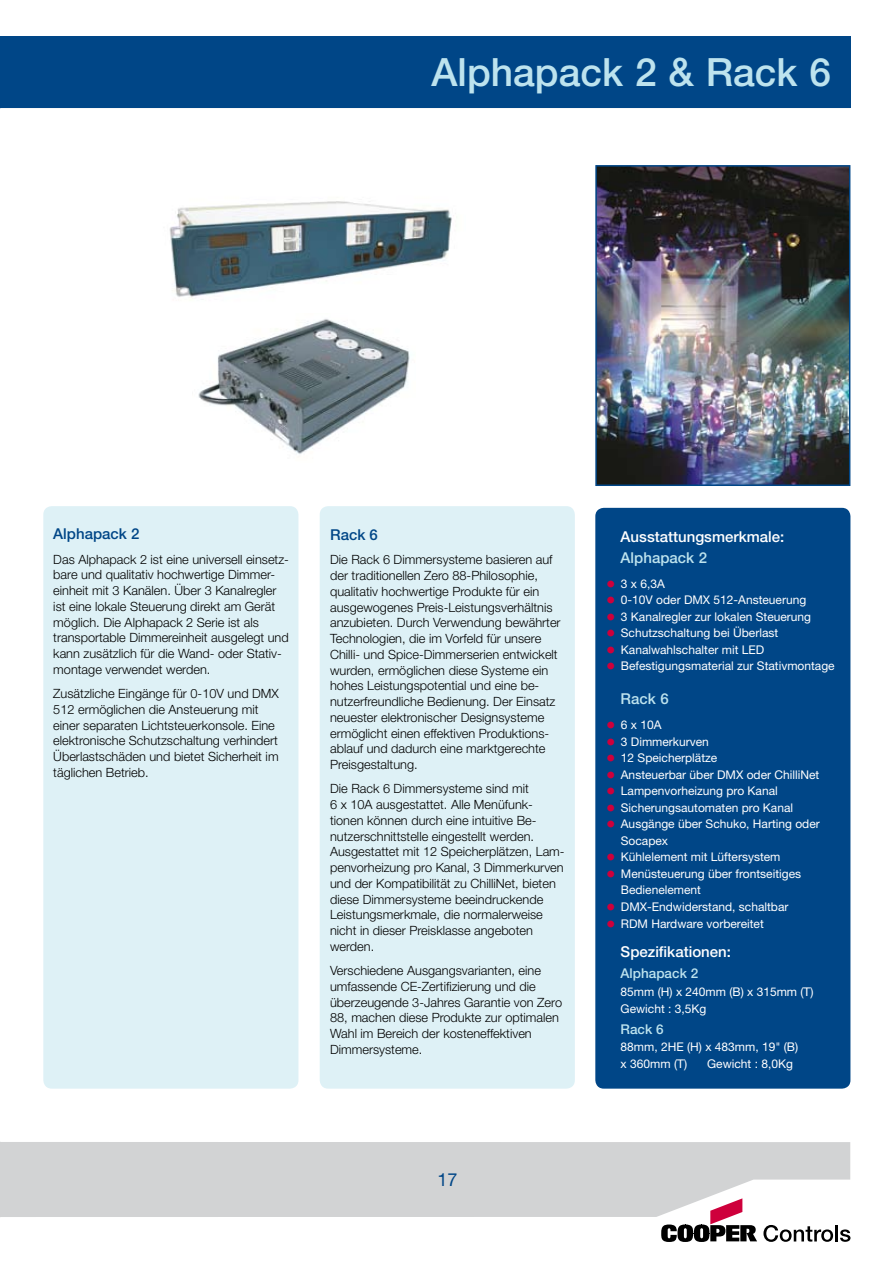
<style>
.page{position:relative;width:893px;height:1263px;background:#fff}
.page>*{position:absolute;margin:0;border:0;box-sizing:border-box;transform-origin:0 0}
.t1{font:500 39px "Helvetica Neue";color:#bde3ee}
.t2{font:18px "Helvetica Neue";color:#004687}
.t3{font:500 15px "Helvetica Neue";color:#fff}
.t4{font:500 15px "Helvetica Neue";color:#004687}
.t5{font:500 15px "Helvetica Neue";color:#bde3ee}
.t6{font:500 13.5px "Helvetica Neue";color:#bde3ee}
.t7{font:300 12.75px/15.8px "Helvetica Neue";color:#000}
.t8{font:12px/16.5px "Helvetica Neue";color:#fff}
.s1{color:#ce003c}
</style>
<div class="page">
<div style="left:0;top:1142px;width:850px;height:75px;background:#d2d3d4"></div>
<svg style="left:661px;top:1198px;width:96px;height:44px"></svg>
<svg style="left:763px;top:1225px;width:70px;height:17px"></svg>
<hr style="left:835px;top:1225px;width:3px;height:16px;background:#000">
<svg style="left:840px;top:1229px;width:10px;height:13px"></svg>
<div style="left:0;top:36px;width:850px;height:72px;background:#004687"></div>
<div style="left:43px;top:506px;width:255px;height:583px;background:#def1f6;border-radius:9px"></div>
<div style="left:320px;top:506px;width:255px;height:583px;background:#def1f6;border-radius:9px"></div>
<div style="left:595px;top:508px;width:255px;height:581px;background:#004687;border-radius:9px"></div>
<img style="left:595px;top:165px;width:256px;height:321px">
<img style="left:198px;top:319px;width:212px;height:135px">
<img style="left:169px;top:201px;width:283px;height:98px">
<h1 class="t1" style="left:432px;top:49px;width:401px">Alphapack 2 &amp; Rack 6</h1>
<p class="t4" style="left:53px;top:525px;width:88px">Alphapack 2</p>
<p class="t7" style="left:53px;top:551px;width:237px">Das Alphapack 2 ist eine universell einsetz&shy;bare und qualitativ hochwertige Dimmer&shy;einheit mit 3 Kanälen. Über 3 Kanalregler ist eine lokale Steuerung direkt am Gerät möglich. Die Alphapack 2 Serie ist als transportable Dimmereinheit ausgelegt und kann zusätzlich für die Wand- oder Stativ&shy;montage verwendet werden.</p>
<p class="t7" style="left:53px;top:685px;width:227px">Zusätzliche Eingänge für 0-10V und DMX 512 ermöglichen die Ansteuerung mit einer separaten Lichtsteuerkonsole. Eine elektronische Schutzschaltung verhindert Überlastschäden und bietet Sicherheit im täglichen Betrieb.</p>
<p class="t4" style="left:330px;top:526px;width:49px">Rack 6</p>
<p class="t7" style="left:330px;top:552px;width:232px">Die Rack 6 Dimmersysteme basieren auf der traditionellen Zero 88-Philosophie, qualitativ hochwertige Produkte für ein ausgewogenes Preis-Leistungsverhältnis anzubieten. Durch Verwendung bewährter Technologien, die im Vorfeld für unsere Chilli- und Spice-Dimmerserien entwickelt wurden, ermöglichen diese Systeme ein hohes Leistungspotential und eine be&shy;nutzerfreundliche Bedienung. Der Einsatz neuester elektronischer Designsysteme ermöglicht einen effektiven Produktions&shy;ablauf und dadurch eine marktgerechte Preisgestaltung.</p>
<p class="t7" style="left:330px;top:781px;width:236px">Die Rack 6 Dimmersysteme sind mit<br>6 x 10A ausgestattet. Alle Menüfunk&shy;tionen können durch eine intuitive Be&shy;nutzerschnittstelle eingestellt werden.<br>Ausgestattet mit 12 Speicherplätzen, Lam&shy;penvorheizung pro Kanal, 3 Dimmerkurven und der Kompatibilität zu ChilliNet, bieten diese Dimmersysteme beeindruckende Leistungsmerkmale, die normalerweise nicht in dieser Preisklasse angeboten werden.</p>
<p class="t7" style="left:330px;top:962px;width:233px">Verschiedene Ausgangsvarianten, eine umfassende CE-Zertifizierung und die überzeugende 3-Jahres Garantie von Zero 88, machen diese Produkte zur optimalen Wahl im Bereich der kosteneffektiven Dimmersysteme.</p>
<h2 class="t2" style="left:438px;top:1169px;width:22px">17</h2>
<p class="t3" style="left:621px;top:527px;width:165px">Ausstattungsmerkmale:</p>
<p class="t5" style="left:621px;top:548px;width:88px">Alphapack 2</p>
<p class="t8" style="left:607px;top:575px;width:59px"><span class="s1">■</span> 3 x 6,3A</p>
<p class="t8" style="left:607px;top:591px;width:200px"><span class="s1">■</span> 0-10V oder DMX 512-Ansteuerung</p>
<p class="t8" style="left:607px;top:608px;width:205px"><span class="s1">■</span> 3 Kanalregler zur lokalen Steuerung</p>
<p class="t8" style="left:607px;top:624px;width:172px"><span class="s1">■</span> Schutzschaltung bei Überlast</p>
<p class="t8" style="left:607px;top:641px;width:158px"><span class="s1">■</span> Kanalwahlschalter mit LED</p>
<p class="t8" style="left:607px;top:657px;width:229px"><span class="s1">■</span> Befestigungsmaterial zur Stativmontage</p>
<p class="t5" style="left:621px;top:690px;width:50px">Rack 6</p>
<p class="t8" style="left:607px;top:716px;width:56px"><sup>■</sup> 6 x 10A</p>
<p class="t8" style="left:607px;top:733px;width:103px"><sup>■</sup> 3 Dimmerkurven</p>
<p class="t8" style="left:607px;top:749px;width:111px"><sup>■</sup> 12 Speicherplätze</p>
<p class="t8" style="left:607px;top:766px;width:213px"><sup>■</sup> Ansteuerbar über DMX oder ChilliNet</p>
<p class="t8" style="left:607px;top:782px;width:172px"><sup>■</sup> Lampenvorheizung pro Kanal</p>
<p class="t8" style="left:607px;top:799px;width:187px"><sup>■</sup> Sicherungsautomaten pro Kanal</p>
<p class="t8" style="left:621px;top:815px;width:200px;text-indent:-13px"><sup>■</sup> Ausgänge über Schuko, Harting oder<br>Socapex</p>
<p class="t8" style="left:607px;top:848px;width:175px"><sup>■</sup> Kühlelement mit Lüftersystem</p>
<p class="t8" style="left:621px;top:865px;width:182px;text-indent:-13px"><sup>■</sup> Menüsteuerung über frontseitiges<br>Bedienelement</p>
<p class="t8" style="left:607px;top:898px;width:183px"><span class="s1">■</span> DMX-Endwiderstand, schaltbar</p>
<p class="t8" style="left:607px;top:915px;width:158px"><span class="s1">■</span> RDM Hardware vorbereitet</p>
<p class="t3" style="left:621px;top:943px;width:112px">Spezifikationen:</p>
<p class="t6" style="left:621px;top:965px;width:79px">Alphapack 2</p>
<p class="t8" style="left:621px;top:982px;width:194px;line-height:17.2px">85mm (H) x 240mm (B) x 315mm (T)<br>Gewicht : 3,5Kg</p>
<p class="t6" style="left:621px;top:1021px;width:45px">Rack 6</p>
<p class="t8" style="left:621px;top:1038px;width:179px;line-height:17.2px">88mm, 2HE (H) x 483mm, 19" (B) x 360mm (T)</p>
<p class="t8" style="left:707px;top:1055px;width:87px">Gewicht : 8,0Kg</p>
</div>
